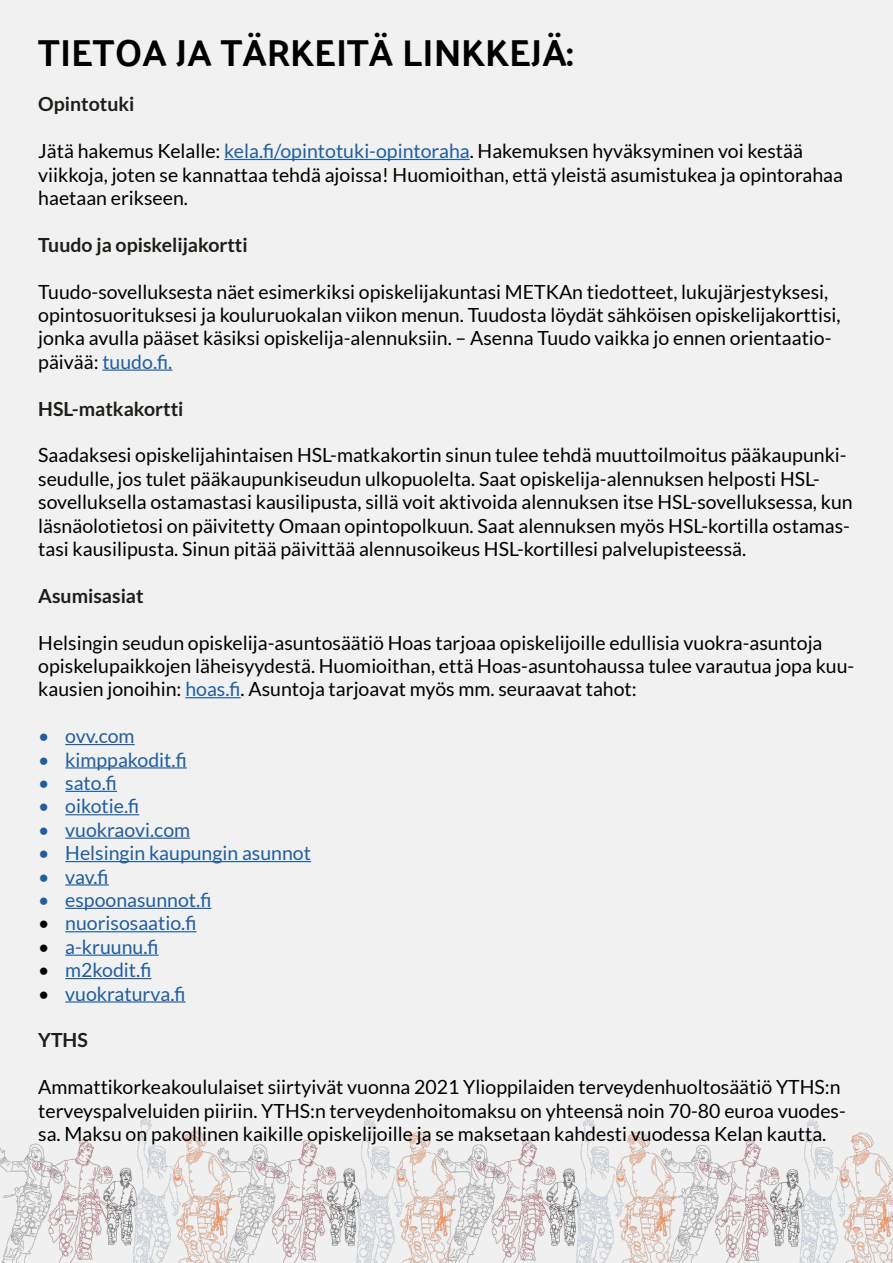
<style>
.page{position:relative;width:893px;height:1263px;background:#f1f1f1}
.page>*{position:absolute;margin:0;border:0;box-sizing:border-box;transform-origin:0 0}
.Otsikko1{font:37.5px "Palanquin Dark";color:#000}
.Leipäteksti{font:19.5px/23.4px "Lato";color:#000}
.Leipäteksti2{font:19.5px "Lato";color:#215e9e}
.Otsikko2{font:700 19.5px "Lato";color:#1d1d1a}
.s1{color:#215e9e}
.s2{color:#000}
</style>
<div class="page">
<img style="left:0;top:1118px;width:893px;height:145px">
<hr style="left:224px;top:159px;width:246px;height:1px;background:#215e9e">
<hr style="left:102px;top:369px;width:70px;height:2px;background:#215e9e">
<hr style="left:185px;top:697px;width:56px;height:1px;background:#215e9e">
<hr style="left:65px;top:744px;width:70px;height:1px;background:#215e9e">
<hr style="left:65px;top:767px;width:122px;height:1px;background:#215e9e">
<hr style="left:65px;top:791px;width:52px;height:1px;background:#215e9e">
<hr style="left:65px;top:814px;width:74px;height:1px;background:#215e9e">
<hr style="left:65px;top:837px;width:125px;height:2px;background:#215e9e">
<hr style="left:65px;top:861px;width:246px;height:1px;background:#215e9e">
<hr style="left:65px;top:884px;width:44px;height:1px;background:#215e9e">
<hr style="left:65px;top:908px;width:146px;height:1px;background:#215e9e">
<hr style="left:65px;top:931px;width:132px;height:1px;background:#215e9e">
<hr style="left:65px;top:954px;width:94px;height:2px;background:#215e9e">
<hr style="left:65px;top:978px;width:86px;height:1px;background:#215e9e">
<hr style="left:65px;top:1001px;width:121px;height:1px;background:#215e9e">
<h1 class="Otsikko1" style="left:38px;top:31px;width:536px">TIETOA JA TÄRKEITÄ LINKKEJÄ:</h1>
<h2 class="Otsikko2" style="left:38px;top:93px;width:98px">Opintotuki</h2>
<p class="Leipäteksti" style="left:38px;top:139px;width:806px">Jätä hakemus Kelalle: <span class="s1">kela.fi/opintotuki-opintoraha</span>. Hakemuksen hyväksyminen voi kestää viikkoja, joten se kannattaa tehdä ajoissa! Huomioithan, että yleistä asumistukea ja opintorahaa haetaan erikseen.</p>
<h2 class="Otsikko2" style="left:38px;top:233px;width:211px">Tuudo ja opiskelijakortti</h2>
<p class="Leipäteksti" style="left:38px;top:280px;width:804px">Tuudo-sovelluksesta näet esimerkiksi opiskelijakuntasi METKAn tiedotteet, lukujärjestyksesi, opintosuorituksesi ja kouluruokalan viikon menun. Tuudosta löydät sähköisen opiskelijakorttisi, jonka avulla pääset käsiksi opiskelija-alennuksiin. – Asenna Tuudo vaikka jo ennen orientaatio&shy;päivää: <span class="s1">tuudo.fi.</span></p>
<h2 class="Otsikko2" style="left:38px;top:397px;width:147px">HSL-matkakortti</h2>
<p class="Leipäteksti" style="left:38px;top:443px;width:810px">Saadaksesi opiskelijahintaisen HSL-matkakortin sinun tulee tehdä muuttoilmoitus pääkaupunki&shy;seudulle, jos tulet pääkaupunkiseudun ulkopuolelta. Saat opiskelija-alennuksen helposti HSL-</p>
<p class="Leipäteksti" style="left:38px;top:490px;width:816px">sovelluksella ostamastasi kausilipusta, sillä voit aktivoida alennuksen itse HSL-sovelluksessa, kun läsnäolotietosi on päivitetty Omaan opintopolkuun. Saat alennuksen myös HSL-kortilla ostamas&shy;tasi kausilipusta. Sinun pitää päivittää alennusoikeus HSL-kortillesi palvelupisteessä.</p>
<h2 class="Otsikko2" style="left:38px;top:584px;width:107px">Asumisasiat</h2>
<p class="Leipäteksti" style="left:38px;top:631px;width:818px">Helsingin seudun opiskelija-asuntosäätiö Hoas tarjoaa opiskelijoille edullisia vuokra-asuntoja opiskelupaikkojen läheisyydestä. Huomioithan, että Hoas-asuntohaussa tulee varautua jopa kuu&shy;kausien jonoihin: <span class="s1">hoas.fi</span>. Asuntoja tarjoavat myös mm. seuraavat tahot:</p>
<p class="Leipäteksti2" style="left:38px;top:725px;width:98px">• ovv.com</p>
<p class="Leipäteksti2" style="left:38px;top:749px;width:150px">• kimppakodit.fi</p>
<p class="Leipäteksti2" style="left:38px;top:772px;width:80px">• sato.fi</p>
<p class="Leipäteksti2" style="left:38px;top:795px;width:103px">• oikotie.fi</p>
<p class="Leipäteksti2" style="left:38px;top:819px;width:153px">• vuokraovi.com</p>
<p class="Leipäteksti2" style="left:38px;top:842px;width:274px">• Helsingin kaupungin asunnot</p>
<p class="Leipäteksti2" style="left:38px;top:866px;width:72px">• vav.fi</p>
<p class="Leipäteksti2" style="left:38px;top:889px;width:175px">• espoonasunnot.fi</p>
<p class="Leipäteksti2" style="left:38px;top:912px;width:160px"><span class="s2">•</span> nuorisosaatio.fi</p>
<p class="Leipäteksti2" style="left:38px;top:936px;width:122px"><span class="s2">•</span> a-kruunu.fi</p>
<p class="Leipäteksti2" style="left:38px;top:959px;width:115px"><span class="s2">•</span> m2kodit.fi</p>
<p class="Leipäteksti2" style="left:38px;top:983px;width:149px"><span class="s2">•</span> vuokraturva.fi</p>
<h2 class="Otsikko2" style="left:38px;top:1029px;width:51px">YTHS</h2>
<p class="Leipäteksti" style="left:38px;top:1075px;width:809px">Ammattikorkeakoululaiset siirtyivät vuonna 2021 Ylioppilaiden terveydenhuoltosäätiö YTHS:n terveyspalveluiden piiriin. YTHS:n terveydenhoitomaksu on yhteensä noin 70-80 euroa vuodes&shy;sa. Maksu on pakollinen kaikille opiskelijoille ja se maksetaan kahdesti vuodessa Kelan kautta.</p>
</div>
